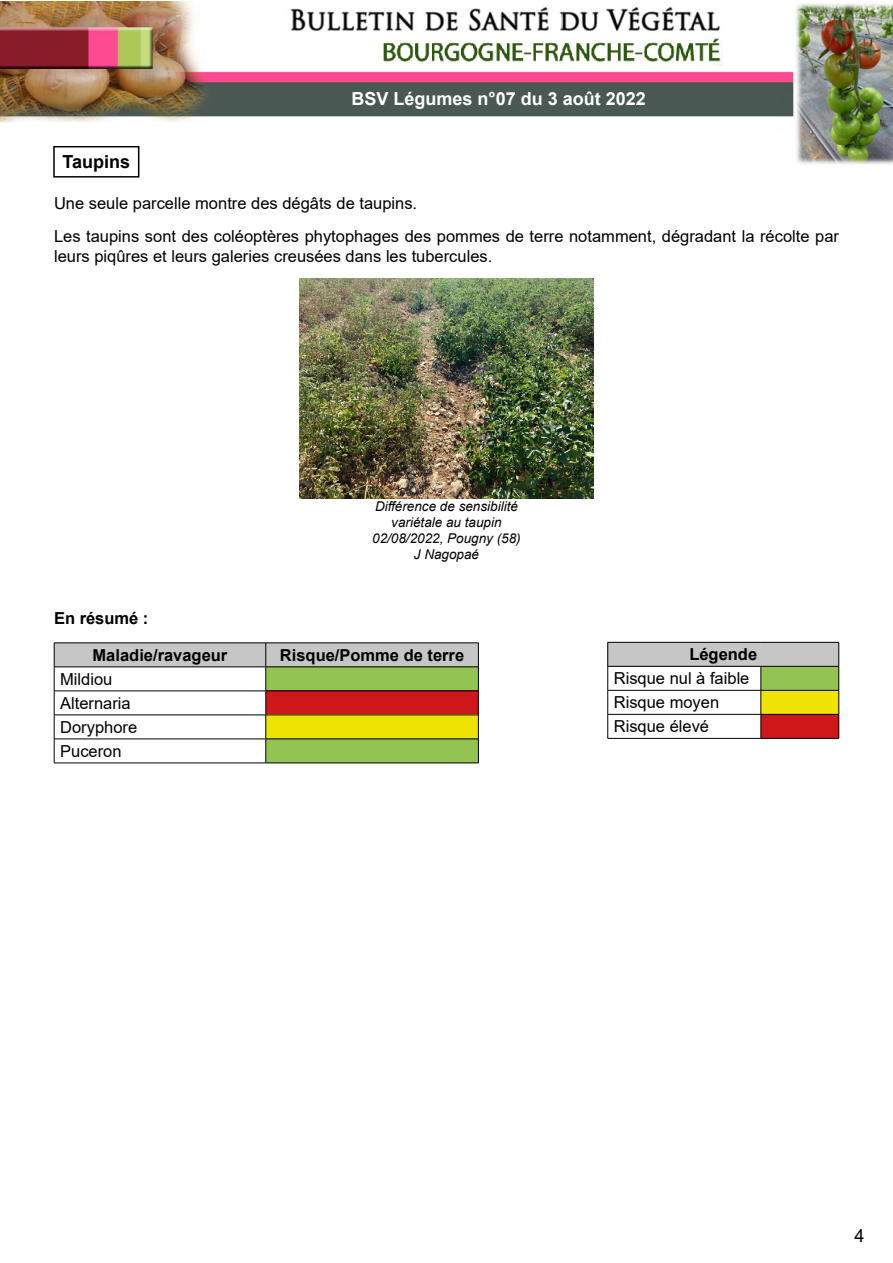
<style>
.page{position:relative;width:893px;height:1263px;background:#fff}
.page>*{position:absolute;margin:0;border:0;box-sizing:border-box;transform-origin:0 0}
.t1{font:700 18px "Arial";color:#fff}
.t2{font:700 18px "Arial";color:#000}
.t3{font:18px "Arial";color:#000}
.t4{font:16.5px/24px "Arial";color:#000}
.t5{font:700 16.5px "Arial";color:#000}
.t6{font:italic 13.5px/16.2px "Arial";color:#000;text-align:center}
</style>
<div class="page">
<img style="left:0;top:1px;width:893px;height:166px">
<div style="left:527px;top:35px;width:200px;height:32px;background:#fff"></div>
<img style="left:381px;top:37px;width:342px;height:28px">
<div style="left:53px;top:146px;width:86px;height:32px;border:2px solid #000"></div>
<hr style="left:54px;top:763px;width:212px;height:1px;background:#000">
<svg style="left:54px;top:643px;width:425px;height:120px"></svg>
<hr style="left:266px;top:763px;width:213px;height:1px;background:#000">
<img style="left:300px;top:278px;width:293px;height:220px">
<div style="left:608px;top:642px;width:231px;height:24px;background:#c6c6c6"></div>
<div style="left:761px;top:666px;width:78px;height:24px;background:#93c352"></div>
<div style="left:761px;top:690px;width:78px;height:24px;background:#efe304"></div>
<div style="left:761px;top:714px;width:78px;height:24px;background:#cd1719"></div>
<hr style="left:608px;top:642px;width:153px;height:1px;background:#000">
<hr style="left:761px;top:642px;width:78px;height:1px;background:#000">
<hr style="left:608px;top:666px;width:153px;height:1px;background:#000">
<hr style="left:761px;top:666px;width:78px;height:1px;background:#000">
<hr style="left:608px;top:690px;width:153px;height:1px;background:#000">
<hr style="left:761px;top:690px;width:78px;height:1px;background:#000">
<hr style="left:608px;top:714px;width:153px;height:1px;background:#000">
<svg style="left:607px;top:642px;width:1px;height:96px"></svg>
<hr style="left:761px;top:714px;width:78px;height:1px;background:#000">
<svg style="left:761px;top:666px;width:1px;height:72px"></svg>
<svg style="left:838px;top:642px;width:1px;height:96px"></svg>
<hr style="left:608px;top:738px;width:153px;height:1px;background:#000">
<hr style="left:761px;top:738px;width:78px;height:1px;background:#000">
<p class="t1" style="left:351px;top:86px;width:296px">BSV Légumes n°07 du 3 août 2022</p>
<p class="t2" style="left:63px;top:149px;width:69px">Taupins</p>
<p class="t4" style="left:54px;top:187px;width:786px;line-height:32.5px">Une seule parcelle montre des dégâts de taupins.<br>Les taupins sont des coléoptères phytophages des pommes de terre notamment, dégradant la récolte par</p>
<p class="t4" style="left:54px;top:244px;width:440px">leurs piqûres et leurs galeries creusées dans les tubercules.</p>
<p class="t6" style="left:372px;top:498px;width:150px">Différence de sensibilité variétale au taupin<br>02/08/2022, Pougny (58)<br>J Nagopaé</p>
<p class="t5" style="left:54px;top:606px;width:96px">En résumé :</p>
<p class="t5" style="left:93px;top:643px;width:136px">Maladie/ravageur</p>
<p class="t5" style="left:280px;top:643px;width:186px">Risque/Pomme de terre</p>
<p class="t4" style="left:60px;top:667px;width:79px">Mildiou<br>Alternaria<br>Doryphore<br>Puceron</p>
<p class="t5" style="left:689px;top:643px;width:69px">Légende</p>
<p class="t4" style="left:614px;top:666px;width:137px">Risque nul à faible<br>Risque moyen<br>Risque élevé</p>
<p class="t3" style="left:855px;top:1223px;width:12px">4</p>
</div>
